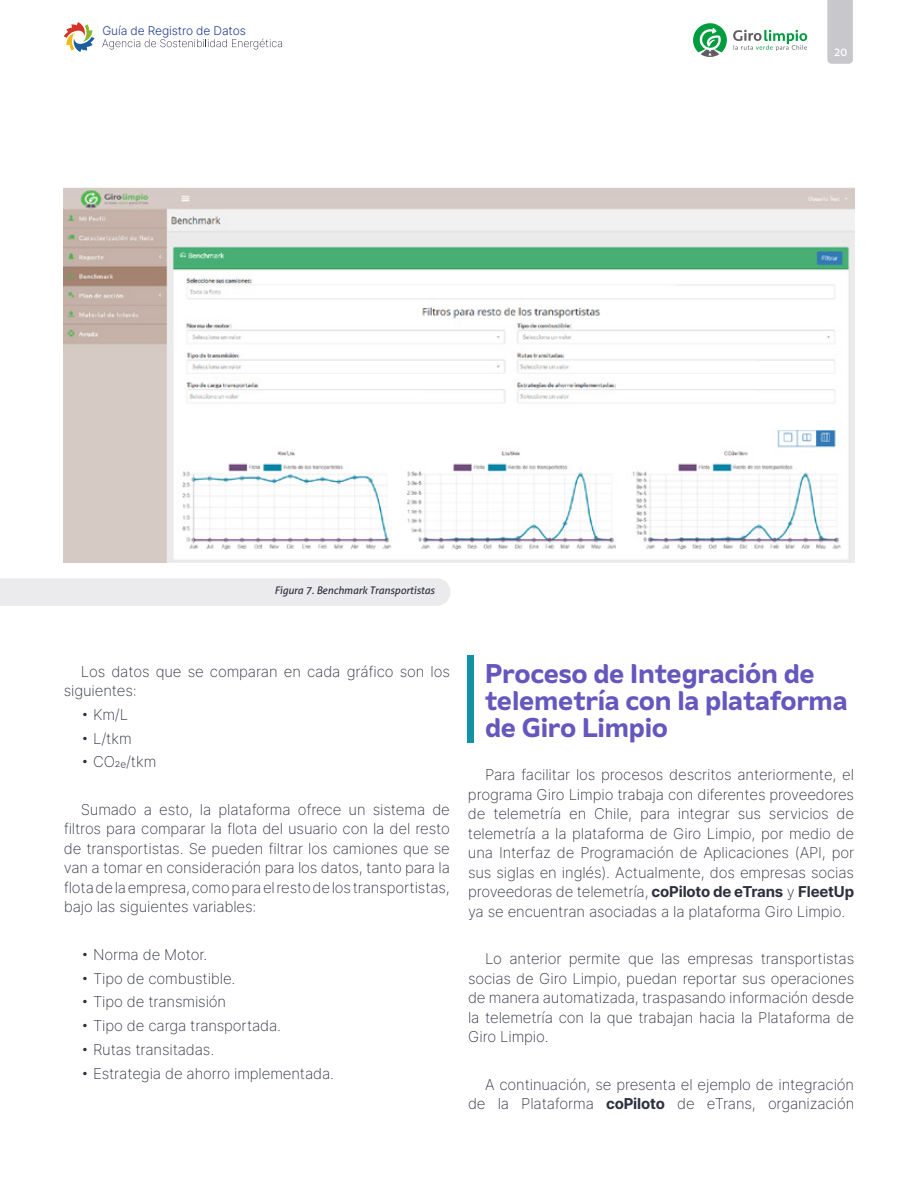
<style>
.page{position:relative;width:918px;height:1188px;background:#fff}
.page>*{position:absolute;margin:0;border:0;box-sizing:border-box;transform-origin:0 0}
.t1{font:27px/27px "Amino Regular 13";letter-spacing:-.01em;color:#6657bf}
.t2{font:200 15px/19.5px "Inter";letter-spacing:-.01em;color:#2e3040;text-align:justify}
.t3{font:300 12px "Inter";letter-spacing:-.01em;color:#253f8e}
.t4{font:italic 10.5px "Aller";letter-spacing:-.01em;color:#2e3040}
.t5{font:10.5px "Amino Regular 5";color:#fff}
.s1{font-weight:700}
</style>
<div class="page">
<div style="left:827px;top:0;width:26px;height:64px;background:#c7c7cc"></div>
<svg style="left:64px;top:22px;width:31px;height:30px"></svg>
<svg style="left:102px;top:39px;width:180px;height:10px"></svg>
<svg style="left:693px;top:23px;width:34px;height:34px"></svg>
<svg style="left:733px;top:30px;width:74px;height:21px"></svg>
<div style="left:0;top:578px;width:450px;height:28px;background:#ebebed"></div>
<div style="left:468px;top:655px;width:6px;height:87px;background:#1194a7"></div>
<img style="left:64px;top:187px;width:790px;height:375px">
<p class="t3" style="left:102px;top:22px;width:145px">Guía de Registro de Datos</p>
<p class="t5" style="left:834px;top:46px;width:15px">20</p>
<p class="t4" style="left:274px;top:584px;width:162px">Figura 7. Benchmark Transportistas</p>
<p class="t2" style="left:64px;top:661px;width:388px;text-indent:17px">Los datos que se comparan en cada gráfico son los siguientes:</p>
<p class="t2" style="left:81px;top:704px;width:49px">• Km/L</p>
<p class="t2" style="left:81px;top:728px;width:52px">• L/tkm</p>
<p class="t2" style="left:81px;top:752px;width:77px">• CO2ₑ/tkm</p>
<p class="t2" style="left:64px;top:799px;width:388px;text-indent:17px">Sumado a esto, la plataforma ofrece un sistema de filtros para comparar la flota del usuario con la del resto de transportistas. Se pueden filtrar los camiones que se van a tomar en consideración para los datos, tanto para la flota de la empresa, como para el resto de los transportistas, bajo las siguientes variables:</p>
<p class="t2" style="left:81px;top:944px;width:128px">• Norma de Motor.</p>
<p class="t2" style="left:81px;top:968px;width:156px">• Tipo de combustible.</p>
<p class="t2" style="left:81px;top:992px;width:147px">• Tipo de transmisión</p>
<p class="t2" style="left:81px;top:1016px;width:202px">• Tipo de carga transportada.</p>
<p class="t2" style="left:81px;top:1039px;width:135px">• Rutas transitadas.</p>
<p class="t2" style="left:81px;top:1063px;width:255px">• Estrategia de ahorro implementada.</p>
<h1 class="t1" style="left:485px;top:659px;width:364px">Proceso de Integración de telemetría con la plataforma de Giro Limpio</h1>
<p class="t2" style="left:468px;top:765px;width:388px;text-indent:17px">Para facilitar los procesos descritos anteriormente, el programa Giro Limpio trabaja con diferentes proveedores de telemetría en Chile, para integrar sus servicios de telemetría a la plataforma de Giro Limpio, por medio de una Interfaz de Programación de Aplicaciones (API, por sus siglas en inglés). Actualmente, dos empresas socias proveedoras de telemetría, <span class="s1">coPiloto de eTrans</span> y <span class="s1">FleetUp </span>ya se encuentran asociadas a la plataforma Giro Limpio.</p>
<p class="t2" style="left:468px;top:949px;width:388px;text-indent:17px">Lo anterior permite que las empresas transportistas socias de Giro Limpio, puedan reportar sus operaciones de manera automatizada, traspasando información desde la telemetría con la que trabajan hacia la Plataforma de Giro Limpio.</p>
<p class="t2" style="left:468px;top:1074px;width:388px;text-align:right">A continuación, se presenta el ejemplo de integración de la Plataforma <span class="s1">coPiloto</span> de eTrans, organización</p>
</div>
